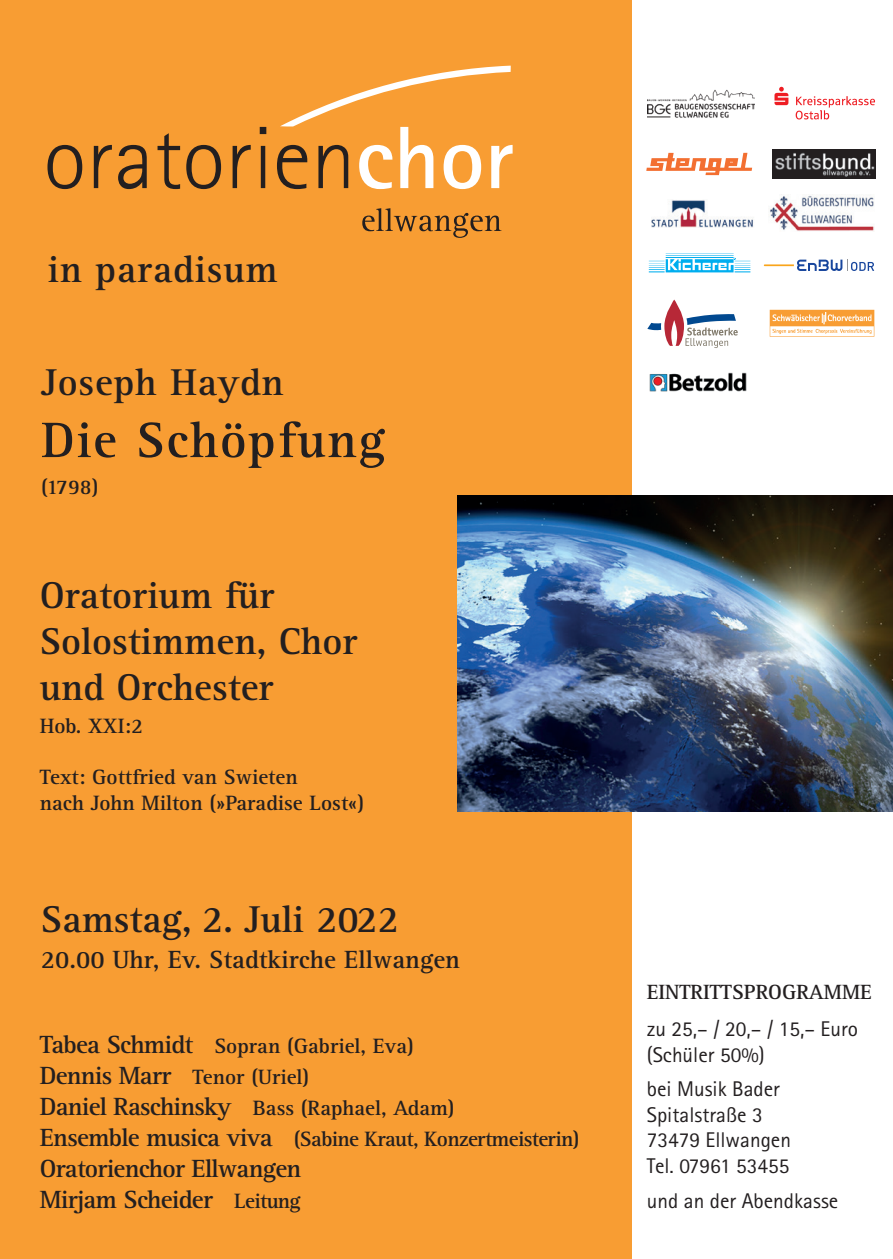
<style>
.page{position:relative;width:893px;height:1259px;background:#fff}
.page>*{position:absolute;margin:0;border:0;box-sizing:border-box;transform-origin:0 0}
.t1{font:700 51.3px "Rotis Serif";letter-spacing:.03em;color:#231f20}
.t2{font:700 38.7px/46.2px "Rotis Serif";color:#231f20}
.t3{font:700 38.7px "Rotis Serif";letter-spacing:.02em;color:#231f20}
.t4{font:700 25.8px/30.9px "Rotis Serif";letter-spacing:-.03em;color:#231f20}
.t5{font:700 25.8px "Rotis Serif";color:#231f20}
.t6{font:700 21.3px/30.9px "Rotis Serif";color:#231f20}
.t7{font:21.3px/25.5px "Rotis Sans Serif";color:#231f20}
.s1{font-size:25.8px}
.s2{font-size:21.3px}
</style>
<div class="page">
<img style="left:647px;top:89px;width:108px;height:29px">
<svg style="left:646px;top:153px;width:106px;height:22px"></svg>
<img style="left:773px;top:150px;width:102px;height:29px">
<img style="left:651px;top:200px;width:102px;height:28px">
<svg style="left:648px;top:260px;width:103px;height:13px"></svg>
<svg style="left:649px;top:253px;width:101px;height:19px"></svg>
<svg style="left:764px;top:260px;width:110px;height:11px"></svg>
<svg style="left:647px;top:299px;width:91px;height:49px"></svg>
<img style="left:770px;top:309px;width:105px;height:28px">
<img style="left:774px;top:86px;width:101px;height:34px">
<img style="left:649px;top:372px;width:98px;height:20px">
<div style="left:0;top:0;width:632px;height:1259px;background:#f89d33"></div>
<svg style="left:47px;top:66px;width:466px;height:123px"></svg>
<svg style="left:362px;top:208px;width:139px;height:30px"></svg>
<img style="left:458px;top:496px;width:435px;height:316px">
<img style="left:770px;top:195px;width:104px;height:36px">
<h2 class="t3" style="left:47px;top:246px;width:232px">in paradisum</h2>
<h2 class="t3" style="left:41px;top:360px;width:244px">Joseph Haydn</h2>
<h1 class="t1" style="left:41px;top:410px;width:345px">Die Schöpfung</h1>
<p class="t6" style="left:41px;top:471px;width:59px">(1798)</p>
<h2 class="t2" style="left:40px;top:572px;width:319px">Oratorium für<br>Solostimmen, Chor und Orchester</h2>
<p class="t6" style="left:40px;top:710px;width:105px">Hob. XXI:2</p>
<p class="t6" style="left:40px;top:764px;width:326px;line-height:25.8px">Text: Gottfried van Swieten<br>nach John Milton (»Paradise Lost«)</p>
<h2 class="t2" style="left:41px;top:896px;width:360px">Samstag, 2. Juli 2022</h2>
<p class="t5" style="left:41px;top:944px;width:421px">20.00 Uhr, Ev. Stadtkirche Ellwangen</p>
<p class="t6" style="left:40px;top:1031px;width:541px"><span class="s1">Tabea Schmidt</span> Sopran (Gabriel, Eva)<br><span class="s1">Dennis Marr</span> Tenor (Uriel)<br><span class="s1">Daniel Raschinsky</span> Bass (Raphael, Adam)<br><span class="s1">Ensemble musica viva</span> (Sabine Kraut, Konzertmeisterin)</p>
<p class="t4" style="left:40px;top:1153px;width:263px">Oratorienchor Ellwangen<br>Mirjam Scheider <span class="s2">Leitung</span></p>
<p class="t6" style="left:647px;top:976px;width:227px">EINTRITTSPROGRAMME</p>
<p class="t7" style="left:647px;top:1016px;width:213px">zu 25,– / 20,– / 15,– Euro (Schüler 50%)</p>
<p class="t7" style="left:647px;top:1076px;width:146px">bei Musik Bader<br>Spitalstraße 3<br>73479 Ellwangen<br>Tel. 07961 53455</p>
<p class="t7" style="left:647px;top:1187px;width:193px">und an der Abendkasse</p>
</div>
